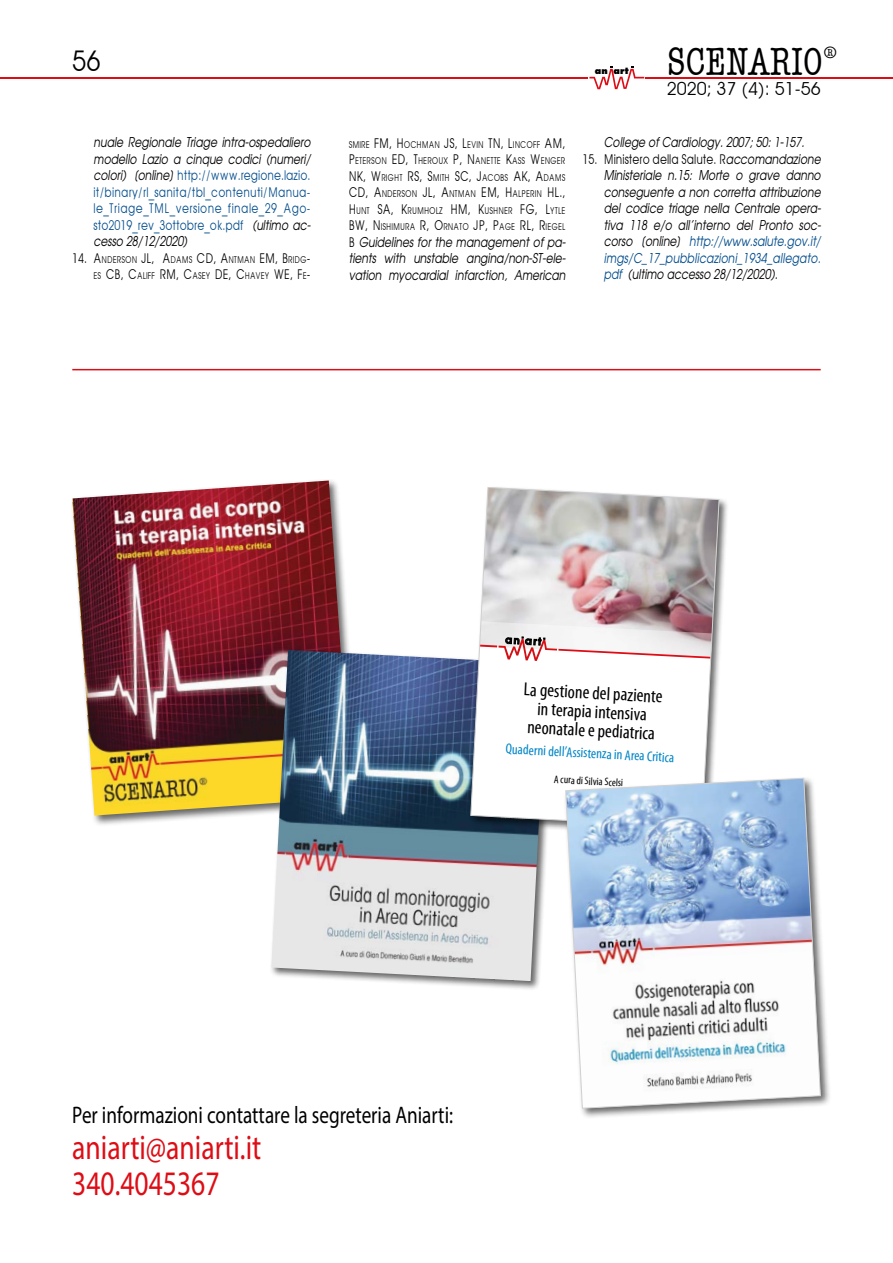
<style>
.page{position:relative;width:893px;height:1263px;background:#fff}
.page>*{position:absolute;margin:0;border:0;box-sizing:border-box;transform-origin:0 0}
.t1{font:condensed 40.5px "American Typewriter";color:#000;scale:.95 1}
.t2{font:34.5px/36px "Myriad Pro";color:#de0c15;scale:.8 1}
.t3{font:28.5px "Avant Garde";color:#000;scale:.9 1}
.t4{font:24px "Myriad Pro";color:#000;scale:.8 1}
.t5{font:condensed 18.75px/18.8px "Myriad Pro";color:#000;text-align:center}
.t6{font:18px "Avant Garde";color:#000}
.t7{font:condensed 14.4px "Myriad Pro";color:#0086c7}
.t8{font:italic 13.5px/16.5px "Avant Garde";color:#000;text-align:justify;scale:.8 1}
.t9{font:13.5px/16.5px "Avant Garde";letter-spacing:.035em;color:#004c8c;text-align:justify;scale:.8 1}
.t10{font:condensed 11.1px "Myriad Pro";color:#000}
.t11{font:600 10.35px "Avant Garde";color:#000}
.t12{font:9.45px/16.5px "Avant Garde";color:#000;text-align:right;scale:.8 1}
.t13{font:800 9px "Futura";color:#000}
.s1{font-style:italic;color:#000}
.s2{font-size:13.5px}
.s3{font-style:normal}
.s4{font-size:30px}
.s5{color:#004c8c}
</style>
<div class="page">
<svg style="left:589px;top:66px;width:55px;height:23px"></svg>
<hr style="left:646px;top:77px;width:247px;height:1px;background:#de0c15">
<hr style="left:0;top:77px;width:588px;height:1px;background:#de0c15">
<hr style="left:72px;top:369px;width:749px;height:1px;background:#de0c15">
<div style="left:70px;top:478px;width:291px;height:349px;background:#000;opacity:.6"></div>
<img style="left:72px;top:480px;width:279px;height:335px">
<div style="left:270px;top:649px;width:287px;height:342px;background:#000;opacity:.6"></div>
<img style="left:271px;top:650px;width:276px;height:331px">
<div style="left:469px;top:486px;width:261px;height:352px;background:#000;opacity:.6"></div>
<svg style="left:470px;top:487px;width:249px;height:341px"></svg>
<div style="left:563px;top:776px;width:268px;height:343px;background:#000;opacity:.6"></div>
<svg style="left:565px;top:778px;width:256px;height:330px"></svg>
<h3 class="t3" style="left:72px;top:44px;width:33px">56</h3>
<p class="t9" style="left:94px;top:134px;width:273px"><span class="s1">nuale Regionale Triage intra-ospedaliero modello Lazio a cinque codici (numeri/ colori) [online]</span> http://www.regione.lazio. it/binary/rl_sanita/tbl_contenuti/Manua&shy;le_Triage_TML_versione_finale_29_Ago&shy;sto2019_rev_3ottobre_ok.pdf <span class="s1">(ultimo ac&shy;cesso 28/12/2020)</span></p>
<p class="t12" style="left:72px;top:251px;width:299px"><span class="s2">14.</span> <span class="s2">A</span>NDERSON <span class="s2">JL, A</span>DAMS <span class="s2">CD, A</span>NTMAN <span class="s2">EM, B</span>RIDG<span class="s2">-<br></span>ES <span class="s2">CB, C</span>ALIFF <span class="s2">RM, C</span>ASEY <span class="s2">DE, C</span>HAVEY <span class="s2">WE, F</span> E<span class="s2">-</span></p>
<p class="t12" style="left:349px;top:136px;width:273px;text-align:justify">SMIRE <span class="s2">FM, H</span> OCHMAN <span class="s2">JS, L</span>EVIN <span class="s2">TN, L</span>INCOFF <span class="s2">AM, P</span> ETERSON <span class="s2">ED, T</span>HEROUX <span class="s2">P, N</span> ANETTE <span class="s2">K</span>ASS <span class="s2">W</span>ENGER <span class="s2">N K, W</span>RIGHT <span class="s2">RS, S</span>MITH <span class="s2">SC, J</span>ACOBS <span class="s2">AK, A</span>DAMS <span class="s2">CD, A</span>NDERSON <span class="s2">JL, A</span>NTMAN <span class="s2">EM, H</span> ALPERIN <span class="s2">HL., H</span> UNT <span class="s2">SA, K</span>RUMHOLZ <span class="s2">HM, K</span>USHNER <span class="s2">FG, L</span>YTLE <span class="s2">BW, N</span> ISHIMURA <span class="s2">R, O</span>RNATO <span class="s2">JP, P</span>AGE <span class="s2">RL, R</span>IEGEL</p>
<p class="t8" style="left:349px;top:233px;width:273px"><span class="s3">B</span> Guidelines for the management of pa&shy;tients with unstable angina/non-ST-ele&shy;vation myocardial infarction, American</p>
<p class="t13" style="left:595px;top:65px;width:35px">an art</p>
<h1 class="t1" style="left:667px;top:39px;width:181px">SCENARIO<span class="s4">®</span></h1>
<h3 class="t6" style="left:667px;top:78px;width:155px">2020; 37 (4): 51-56</h3>
<p class="t8" style="left:604px;top:134px;width:252px">College of Cardiology. 2007; 50: 1-157.</p>
<p class="t8" style="left:604px;top:150px;width:273px;text-indent:-21px"><span class="s3">15. Ministero della Salute. R</span>accomandazione Ministeriale n.15: Morte o grave danno conseguente a non corretta attribuzione del codice triage nella Centrale opera&shy;tiva 118 e/o all’interno del Pronto soc&shy;corso [online] <span class="s5">http://www.salute.gov.it/ imgs/C_17_pubblicazioni_1934_allegato. pdf</span> (ultimo accesso 28/12/2020).</p>
<p class="t11" style="left:506px;top:633px;width:37px;rotate:3deg">an art</p>
<h3 class="t5" style="left:524px;top:679px;width:140px;rotate:3deg">La gestione del paziente in terapia intensiva neonatale e pediatrica</h3>
<p class="t7" style="left:506px;top:740px;width:170px;rotate:3deg">Quaderni dell’Assistenza in Area Critica</p>
<p class="t10" style="left:554px;top:772px;width:71px;rotate:3deg">A cura di Silvia Scelsi</p>
<h3 class="t4" style="left:72px;top:1100px;width:478px">Per informazioni contattare la segreteria Aniarti:</h3>
<h2 class="t2" style="left:72px;top:1129px;width:238px">aniarti@aniarti.it<br>340.4045367</h2>
</div>
